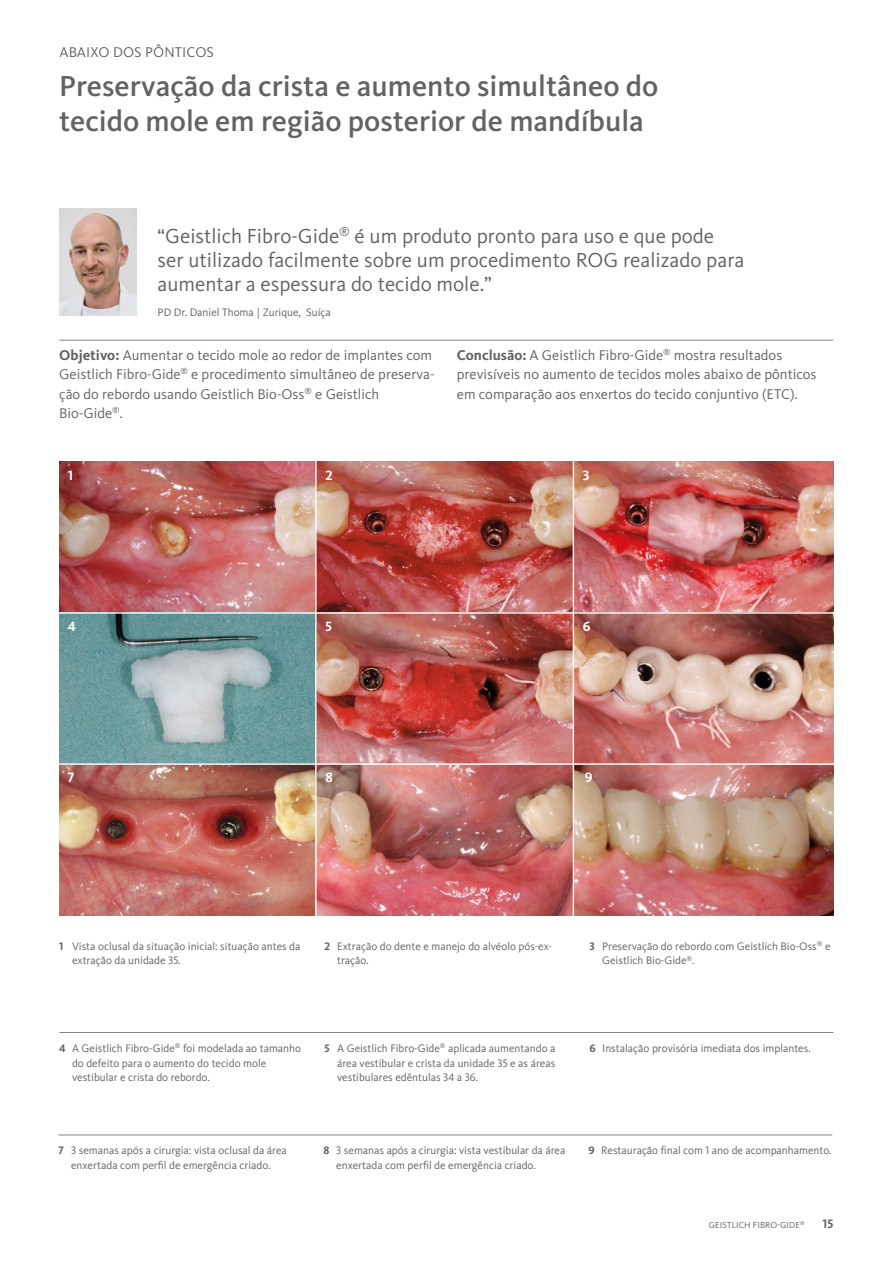
<style>
.page{position:relative;width:893px;height:1263px;background:#fff}
.page>*{position:absolute;margin:0;border:0;box-sizing:border-box;transform-origin:0 0}
.t1{font:500 30px/34px "Kievit Pro";color:#646363}
.t2{font:21px/24.5px "Kievit Pro";color:#646363}
.t3{font:14.7px/19.5px "Kievit Pro";color:#646363}
.t4{font:700 13.95px "Kievit Pro";color:#fff}
.t5{font:700 12.75px "Kievit Pro";color:#646363}
.t6{font:11.25px/14.7px "Kievit Pro";color:#646363}
.t7{font:9px "Kievit Pro";letter-spacing:.01em;color:#646363}
.t8{font:5.25px "Kievit Pro";color:#646363}
.s1{font-weight:700}
</style>
<div class="page">
<img style="left:59px;top:462px;width:774px;height:453px">
<hr style="left:315px;top:459px;width:2px;height:470px;background:#fff">
<hr style="left:573px;top:453px;width:1px;height:471px;background:#fff">
<hr style="left:38px;top:612px;width:798px;height:2px;background:#fff">
<hr style="left:38px;top:763px;width:798px;height:2px;background:#fff">
<img style="left:59px;top:209px;width:77px;height:107px">
<hr style="left:59px;top:1032px;width:774px;height:1px;background:#646363">
<hr style="left:58px;top:1135px;width:774px;height:1px;background:#646363">
<hr style="left:59px;top:340px;width:774px;height:1px;background:#646363">
<h3 class="t3" style="left:59px;top:43px;width:156px">ABAIXO DOS PÔNTICOS</h3>
<h1 class="t1" style="left:59px;top:69px;width:601px">Preservação da crista e aumento simultâneo do tecido mole em região posterior de mandíbula</h1>
<h2 class="t2" style="left:158px;top:223px;width:588px">“Geistlich Fibro-Gide<sup>®</sup> é um produto pronto para uso e que pode ser utilizado facilmente sobre um procedimento ROG realizado para aumentar a espessura do tecido mole.”</h2>
<p class="t6" style="left:158px;top:305px;width:175px">PD Dr. Daniel Thoma | Zurique, Suíça</p>
<h3 class="t3" style="left:59px;top:345px;width:377px"><span class="s1">Objetivo:</span> Aumentar o tecido mole ao redor de implantes com Geistlich Fibro-Gide<sup>®</sup> e procedimento simultâneo de preserva&shy;ção do rebordo usando Geistlich Bio-Oss<sup>®</sup> e Geistlich Bio-Gide<sup>®</sup>.</h3>
<h3 class="t3" style="left:457px;top:345px;width:361px"><span class="s1">Conclusão:</span> A Geistlich Fibro-Gide<sup>®</sup> mostra resultados previsíveis no aumento de tecidos moles abaixo de pônticos em comparação aos enxertos do tecido conjuntivo (ETC).</h3>
<p class="t4" style="left:68px;top:467px;width:7px">1</p>
<p class="t4" style="left:325px;top:467px;width:9px">2</p>
<p class="t4" style="left:583px;top:467px;width:8px">3</p>
<p class="t4" style="left:68px;top:618px;width:10px">4</p>
<p class="t4" style="left:325px;top:618px;width:8px">5</p>
<p class="t4" style="left:583px;top:618px;width:9px">6</p>
<p class="t4" style="left:68px;top:769px;width:8px">7</p>
<p class="t4" style="left:325px;top:769px;width:9px">8</p>
<p class="t4" style="left:585px;top:769px;width:9px">9</p>
<p class="t6" style="left:72px;top:938px;width:230px;text-indent:-13px"><span class="s1">1</span> Vista oclusal da situação inicial: situação antes da extração da unidade 35.</p>
<p class="t6" style="left:337px;top:938px;width:216px;text-indent:-13px"><span class="s1">2</span> Extração do dente e manejo do alvéolo pós-ex&shy;tração.</p>
<p class="t6" style="left:602px;top:938px;width:230px;text-indent:-13px"><span class="s1">3</span> Preservação do rebordo com Geistlich Bio-Oss<sup>®</sup> e<br>Geistlich Bio-Gide<sup>®</sup>.</p>
<p class="t6" style="left:72px;top:1041px;width:230px;text-indent:-13px"><span class="s1">4</span> A Geistlich Fibro-Gide<sup>®</sup> foi modelada ao tamanho do defeito para o aumento do tecido mole vestibular e crista do rebordo.</p>
<p class="t6" style="left:337px;top:1041px;width:220px;text-align:justify;text-indent:-13px"><span class="s1">5</span> A Geistlich Fibro-Gide<sup>®</sup> aplicada aumentando a área vestibular e crista da unidade 35 e as áreas vestibulares edêntulas 34 a 36.</p>
<p class="t6" style="left:589px;top:1041px;width:223px"><span class="s1">6</span> Instalação provisória imediata dos implantes.</p>
<p class="t6" style="left:58px;top:1143px;width:230px;text-align:center"><span class="s1">7</span> 3 semanas após a cirurgia: vista oclusal da área enxertada com perfil de emergência criado.</p>
<p class="t6" style="left:336px;top:1143px;width:231px;text-indent:-13px"><span class="s1">8</span> 3 semanas após a cirurgia: vista vestibular da área enxertada com perfil de emergência criado.</p>
<p class="t6" style="left:588px;top:1143px;width:245px"><span class="s1">9</span> Restauração final com 1 ano de acompanhamento.</p>
<p class="t7" style="left:709px;top:1219px;width:93px">GEISTLICH FIBRO-GIDE</p>
<p class="t5" style="left:822px;top:1215px;width:12px">15</p>
<p class="t8" style="left:800px;top:1219px;width:6px">®</p>
</div>
